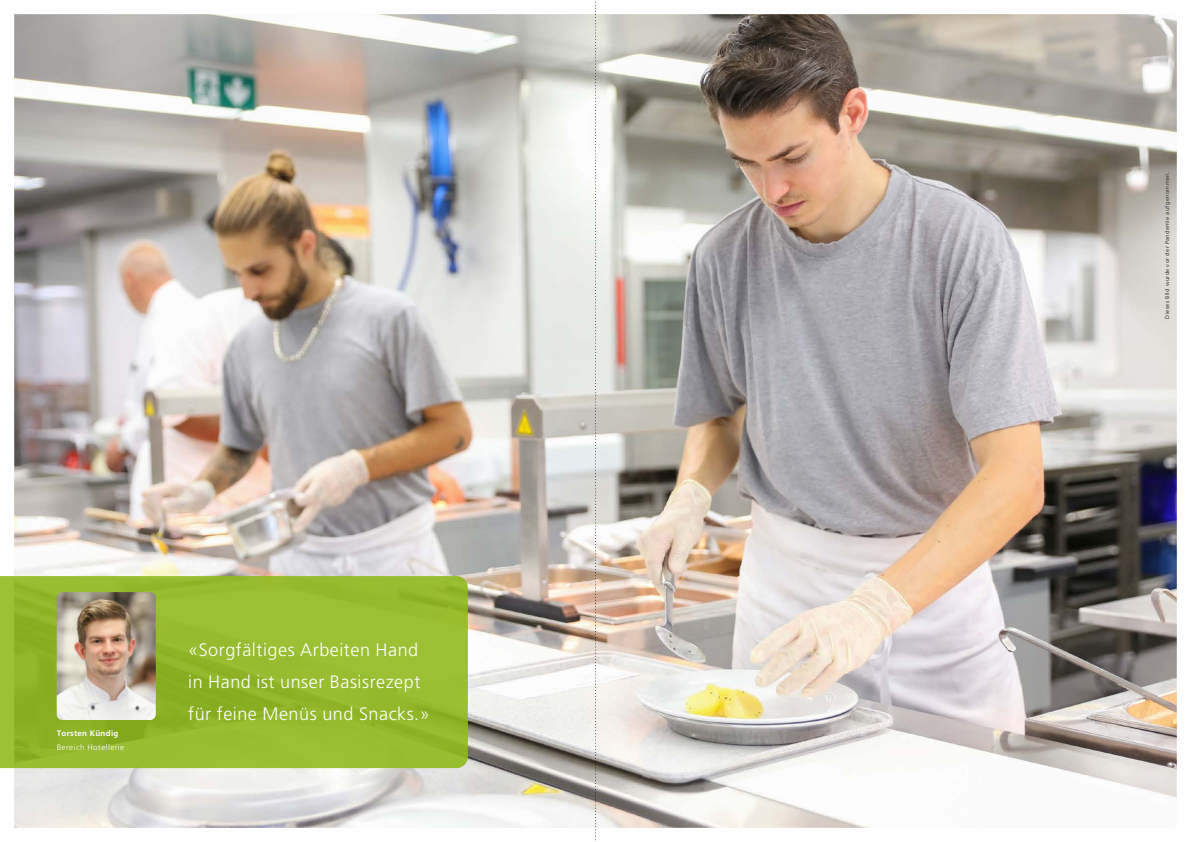
<style>
.page{position:relative;width:1191px;height:842px;background:#fff}
.page>*{position:absolute;margin:0;border:0;box-sizing:border-box;transform-origin:0 0}
.t1{font:300 18px/32px "Frutiger LT Std";letter-spacing:.03em;color:#fff}
.t2{font:300 8px "Frutiger LT Std";letter-spacing:.06em;color:#fff}
.t3{font:700 8px "Frutiger LT Std";letter-spacing:.04em;color:#fff}
.t4{font:5.5px "Frutiger LT Std";letter-spacing:.06em;color:#3c3c3b}
</style>
<div class="page">
<img style="left:15px;top:15px;width:1161px;height:812px">
<svg style="left:0;top:576px;width:468px;height:192px;background:#95ba2e"></svg>
<img style="left:57px;top:592px;width:99px;height:128px">
<svg style="left:595px;top:1px;width:1px;height:841px"></svg>
<p class="t3" style="left:57px;top:729px;width:63px">Torsten Kündig</p>
<p class="t2" style="left:57px;top:743px;width:69px">Bereich Hotellerie</p>
<p class="t1" style="left:188px;top:634px;width:243px">«Sorgfältiges Arbeiten Hand in Hand ist unser Basisrezept für feine Menüs und Snacks.»</p>
<p class="t4" style="left:1163px;top:319px;width:149px;rotate:-90deg">Dieses Bild wurde vor der Pandemie aufgenommen.</p>
</div>
